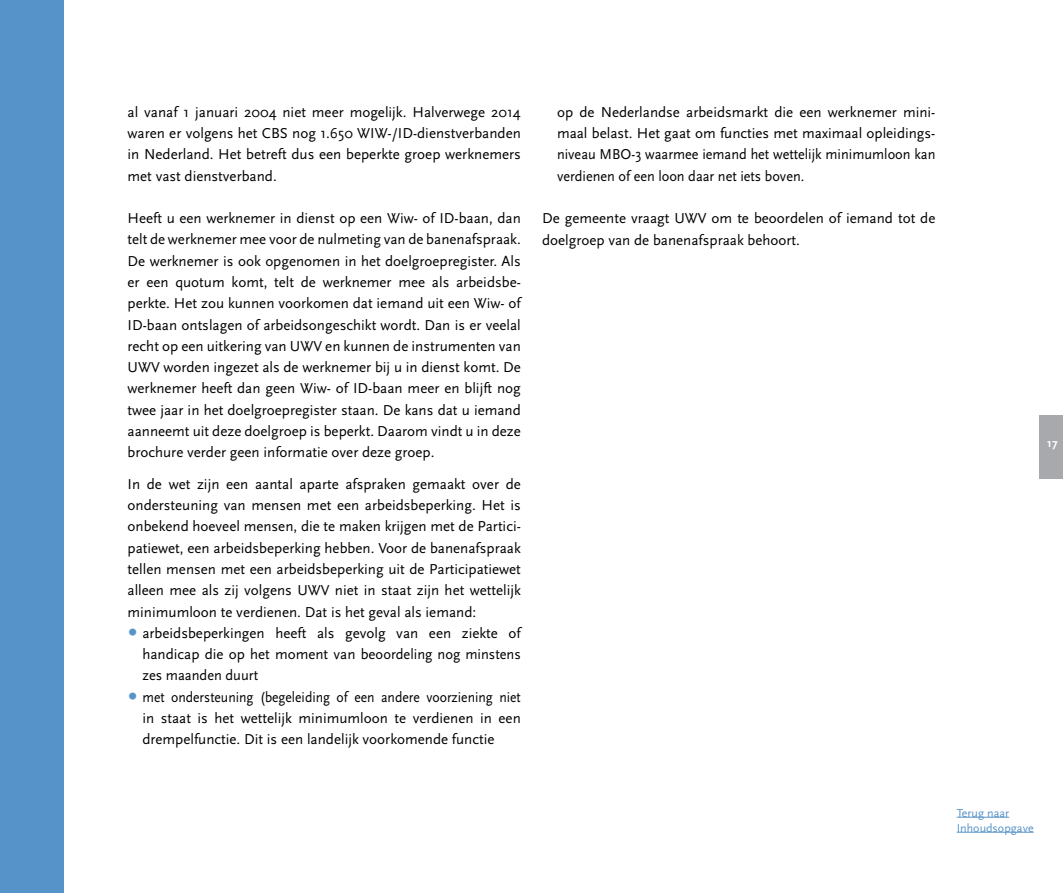
<style>
.page{position:relative;width:1063px;height:893px;background:#fff}
.page>*{position:absolute;margin:0;border:0;box-sizing:border-box;transform-origin:0 0}
.t1{font:15px/21.3px "Scala Sans";color:#000;text-align:justify}
.t2{font:15px/21.3px "Scala Sans";color:#000;text-align:justify;scale:.91 1}
.t3{font:12px/15px "Scala Sans";color:#5693c8}
.t4{font:700 12px "Scala Sans";color:#fff}
.s1{font-size:30px;color:#5693c8}
</style>
<div class="page">
<div style="left:1040px;top:415px;width:23px;height:63px;background:#a7a9ac"></div>
<div style="left:0;top:0;width:64px;height:893px;background:#5693c8"></div>
<hr style="left:957px;top:817px;width:52px;height:1px;background:#5693c8">
<hr style="left:957px;top:832px;width:77px;height:1px;background:#5693c8">
<p class="t1" style="left:128px;top:102px;width:395px">al vanaf 1 januari 2004 niet meer mogelijk. H alverwege 2014 waren er volgens het CBS nog 1.650 WIW-/I D-dienstverbanden in N ederland. H et betreft dus een beperkte groep werknemers met vast dienstverband.</p>
<p class="t1" style="left:128px;top:208px;width:395px">Heeft u een werknemer in dienst op een Wiw- of I D-baan, dan telt de werknemer mee voor de nulmeting van de banenafspraak.<br>De werknemer is ook opgenomen in het doelgroepregister. Als er een quotum komt, telt de werknemer mee als arbeidsbe&shy;perkte. H et zou kunnen voorkomen dat iemand uit een Wiw- of I D-baan ontslagen of arbeidsongeschikt wordt. Dan is er veelal recht op een uitkering van UWV en kunnen de instrumenten van UWV worden ingezet als de werknemer bij u in dienst komt. De werknemer heeft dan geen Wiw- of I D-baan meer en blijft nog twee jaar in het doelgroepregister staan. De kans dat u iemand aanneemt uit deze doelgroep is beperkt. Daarom vindt u in deze brochure verder geen informatie over deze groep.</p>
<p class="t1" style="left:128px;top:474px;width:395px">I n de wet zijn een aantal aparte afspraken gemaakt over de ondersteuning van mensen met een arbeidsbeperking. Het is onbekend hoeveel mensen, die te maken krijgen met de Partici&shy;patiewet, een arbeidsbeperking hebben. Voor de banenafspraak tellen mensen met een arbeidsbeperking uit de Participatiewet alleen mee als zij volgens UWV niet in staat zijn het wettelijk minimumloon te verdienen. Dat is het geval als iemand:</p>
<p class="t1" style="left:142px;top:623px;width:380px;text-indent:-15px"><span class="s1">•</span> arbeidsbeperkingen heeft als gevolg van een ziekte of handicap die op het moment van beoordeling nog minstens zes maanden duurt</p>
<p class="t2" style="left:142px;top:686px;width:417px;text-indent:-15px"><span class="s1">•</span> met ondersteuning (begeleiding of een andere voorziening niet in staat is het wettelijk minimumloon te verdienen in een drempelfunctie. Dit is een landelijk voorkomende functie</p>
<p class="t1" style="left:557px;top:102px;width:380px">op de Nederlandse arbeidsmarkt die een werknemer mini&shy;maal belast. H et gaat om functies met maximaal opleidings&shy;niveau MBO-3 waarmee iemand het wettelijk minimumloon kan verdienen of een loon daar net iets boven.</p>
<p class="t1" style="left:542px;top:208px;width:395px">De gemeente vraagt UWV om te beoordelen of iemand tot de doelgroep van de banenafspraak behoort.</p>
<p class="t4" style="left:1047px;top:436px;width:12px">17</p>
<p class="t3" style="left:957px;top:806px;width:78px">Terug naar<br>I nhoudsopgave</p>
</div>
